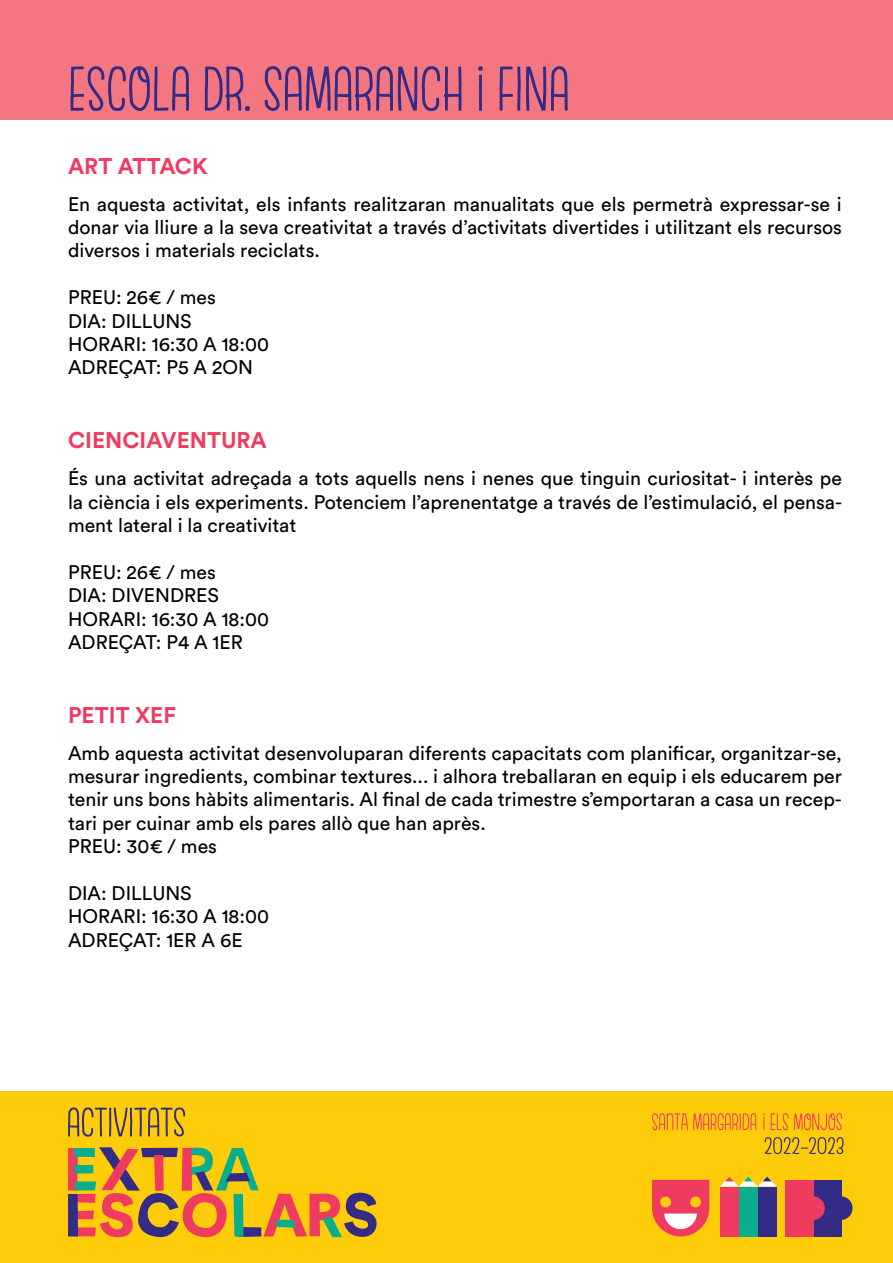
<style>
.page{position:relative;width:893px;height:1263px;background:#fff}
.page>*{position:absolute;margin:0;border:0;box-sizing:border-box;transform-origin:0 0}
.t1{font:63px "Escalope Crust One";color:#332b85}
.t2{font:700 22.5px "Circular Std";color:#f03b61}
.t3{font:19.5px/23.4px "Circular Std";color:#000}
</style>
<div class="page">
<div style="left:0;top:0;width:893px;height:120px;background:#f37681"></div>
<div style="left:0;top:1091px;width:893px;height:172px;background:#ffcc0a"></div>
<svg style="left:68px;top:1147px;width:239px;height:91px"></svg>
<div style="left:309px;top:1193px;width:11px;height:43px;background:#f03b61"></div>
<svg style="left:313px;top:1192px;width:64px;height:45px"></svg>
<div style="left:720px;top:1186px;width:19px;height:50px;background:#f03b61"></div>
<div style="left:739px;top:1186px;width:19px;height:50px;background:#0aad8c"></div>
<div style="left:758px;top:1186px;width:19px;height:50px;background:#332b85"></div>
<svg style="left:720px;top:1176px;width:56px;height:10px"></svg>
<div style="left:785px;top:1180px;width:57px;height:56px;background:#332b85"></div>
<div style="left:785px;top:1180px;width:28px;height:56px;background:#f03b61"></div>
<div style="left:801px;top:1196px;width:24px;height:24px;background:#f03b61;border-radius:50%"></div>
<div style="left:829px;top:1196px;width:24px;height:24px;background:#332b85;border-radius:50%"></div>
<svg style="left:652px;top:1180px;width:57px;height:56px;background:#f3646c"></svg>
<div style="left:690px;top:1196px;width:11px;height:11px;background:#ffcc0a;border-radius:50%"></div>
<div style="left:660px;top:1196px;width:11px;height:11px;background:#ffcc0a;border-radius:50%"></div>
<svg style="left:68px;top:1107px;width:117px;height:30px"></svg>
<svg style="left:764px;top:1137px;width:80px;height:17px"></svg>
<svg style="left:652px;top:1113px;width:104px;height:17px"></svg>
<svg style="left:763px;top:1113px;width:79px;height:17px"></svg>
<h1 class="t1" style="left:68px;top:46px;width:503px">ESCOLA DR. SAMARANCH i FINA</h1>
<p class="t2" style="left:68px;top:151px;width:141px">ART ATTACK</p>
<p class="t3" style="left:68px;top:192px;width:775px;text-align:justify">En aquesta activitat, els infants realitzaran manualitats que els permetrà expressar-se i donar via lliure a la seva creativitat a través d’activitats divertides i utilitzant els recursos diversos i materials reciclats.</p>
<p class="t3" style="left:68px;top:285px;width:203px">PREU: 26€ / mes<br>DIA: DILLUNS<br>HORARI: 16:30 A 18:00<br>ADREÇAT: P5 A 2ON</p>
<p class="t2" style="left:68px;top:426px;width:200px">CIENCIAVENTURA</p>
<p class="t3" style="left:68px;top:466px;width:775px;text-align:justify">És una activitat adreçada a tots aquells nens i nenes que tinguin curiositat- i interès pe la ciència i els experiments. Potenciem l’aprenentatge a través de l’estimulació, el pensa&shy;ment lateral i la creativitat</p>
<p class="t3" style="left:68px;top:560px;width:203px">PREU: 26€ / mes<br>DIA: DIVENDRES<br>HORARI: 16:30 A 18:00<br>ADREÇAT: P4 A 1ER</p>
<p class="t2" style="left:68px;top:700px;width:109px">PETIT XEF</p>
<p class="t3" style="left:68px;top:741px;width:775px">Amb aquesta activitat desenvoluparan diferents capacitats com planificar, organitzar-se, mesurar ingredients, combinar textures... i alhora treballaran en equip i els educarem per tenir uns bons hàbits alimentaris. Al final de cada trimestre s’emportaran a casa un recep&shy;tari per cuinar amb els pares allò que han après.<br>PREU: 30€ / mes</p>
<p class="t3" style="left:68px;top:881px;width:203px">DIA: DILLUNS<br>HORARI: 16:30 A 18:00<br>ADREÇAT: 1ER A 6E</p>
</div>
